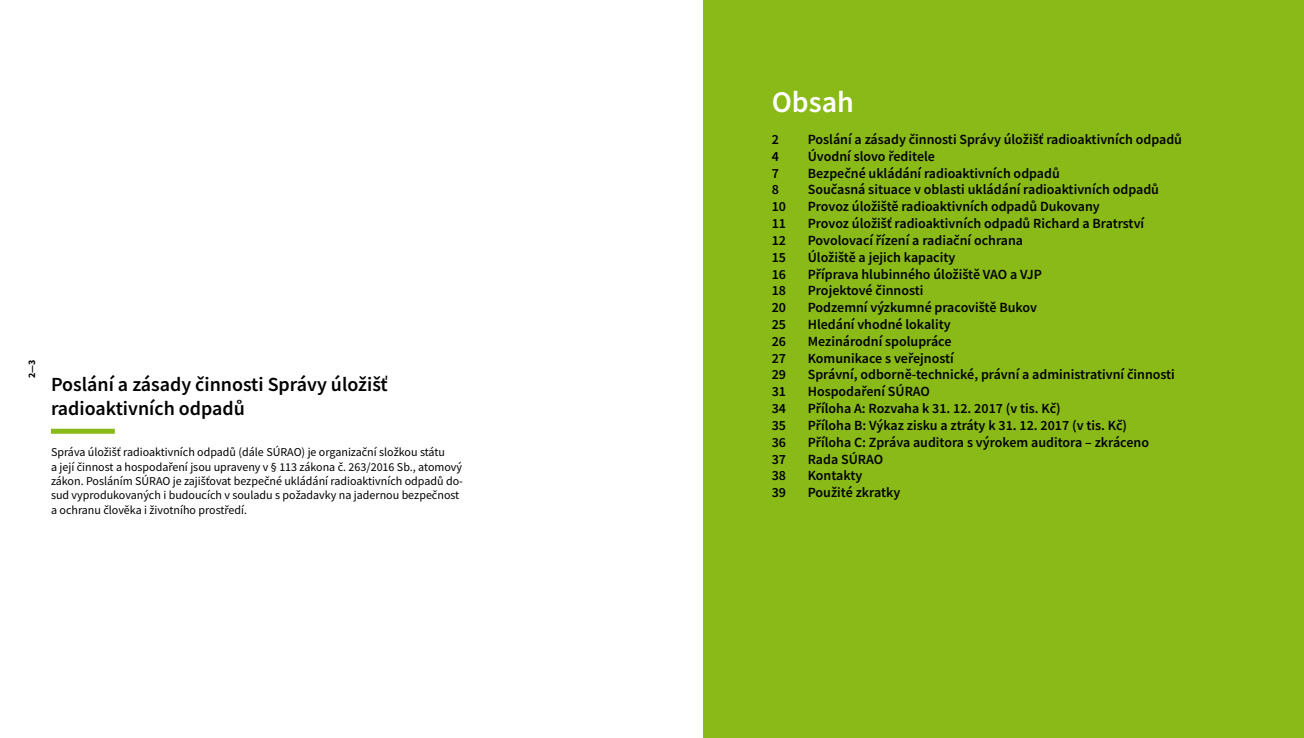
<style>
.page{position:relative;width:1304px;height:738px;background:#fff}
.page>*{position:absolute;margin:0;border:0;box-sizing:border-box;transform-origin:0 0}
.t1{font:600 30px "Source Sans Pro";color:#fff}
.t2{font:600 20px/24px "Source Sans Pro";color:#000}
.t3{font:600 14px "Source Sans Pro";color:#000}
.t4{font:12px/14.4px "Source Sans Pro";color:#000}
.t5{font:700 10px "Source Sans Pro";color:#000}
</style>
<div class="page">
<div style="left:51px;top:428px;width:64px;height:5px;background:#89ba17"></div>
<div style="left:703px;top:0;width:601px;height:737px;background:#89ba17"></div>
<p class="t5" style="left:25px;top:378px;width:20px;rotate:-90deg">2—3</p>
<h2 class="t2" style="left:51px;top:372px;width:338px">Poslání a zásady činnosti Správy úložišť radioaktivních odpadů</h2>
<p class="t4" style="left:51px;top:444px;width:413px">Správa úložišť radioaktivních odpadů (dále SÚRAO) je organizační složkou státu<br>a její činnost a hospodaření jsou upraveny v § 113 zákona č. 263/2016 Sb., atomový zákon. Posláním SÚRAO je zajišťovat bezpečné ukládání radioaktivních odpadů do&shy;sud vyprodukovaných i budoucích v souladu s požadavky na jadernou bezpečnost a ochranu člověka i životního prostředí.</p>
<h1 class="t1" style="left:772px;top:82px;width:84px">Obsah</h1>
<p class="t3" style="left:772px;top:130px;width:9px">2</p>
<p class="t3" style="left:808px;top:130px;width:376px">Poslání a zásady činnosti Správy úložišť radioaktivních odpadů</p>
<p class="t3" style="left:772px;top:147px;width:9px">4</p>
<p class="t3" style="left:808px;top:147px;width:129px">Úvodní slovo ředitele</p>
<p class="t3" style="left:772px;top:163px;width:9px">7</p>
<p class="t3" style="left:808px;top:163px;width:254px">Bezpečné ukládání radioaktivních odpadů</p>
<p class="t3" style="left:772px;top:180px;width:9px">8</p>
<p class="t3" style="left:808px;top:180px;width:353px">Současná situace v oblasti ukládání radioaktivních odpadů</p>
<p class="t3" style="left:772px;top:197px;width:16px">10</p>
<p class="t3" style="left:808px;top:197px;width:294px">Provoz úložiště radioaktivních odpadů Dukovany</p>
<p class="t3" style="left:772px;top:214px;width:16px">11</p>
<p class="t3" style="left:808px;top:214px;width:338px">Provoz úložišť radioaktivních odpadů Richard a Bratrství</p>
<p class="t3" style="left:772px;top:231px;width:16px">12</p>
<p class="t3" style="left:808px;top:231px;width:217px">Povolovací řízení a radiační ochrana</p>
<p class="t3" style="left:772px;top:247px;width:16px">15</p>
<p class="t3" style="left:808px;top:247px;width:149px">Úložiště a jejich kapacity</p>
<p class="t3" style="left:772px;top:264px;width:16px">16</p>
<p class="t3" style="left:808px;top:264px;width:236px">Příprava hlubinného úložiště VAO a VJP</p>
<p class="t3" style="left:772px;top:281px;width:16px">18</p>
<p class="t3" style="left:808px;top:281px;width:117px">Projektové činnosti</p>
<p class="t3" style="left:772px;top:298px;width:16px">20</p>
<p class="t3" style="left:808px;top:298px;width:231px">Podzemní výzkumné pracoviště Bukov</p>
<p class="t3" style="left:772px;top:315px;width:16px">25</p>
<p class="t3" style="left:808px;top:315px;width:144px">Hledání vhodné lokality</p>
<p class="t3" style="left:772px;top:331px;width:16px">26</p>
<p class="t3" style="left:808px;top:331px;width:145px">Mezinárodní spolupráce</p>
<p class="t3" style="left:772px;top:348px;width:16px">27</p>
<p class="t3" style="left:808px;top:348px;width:148px">Komunikace s veřejností</p>
<p class="t3" style="left:772px;top:365px;width:16px">29</p>
<p class="t3" style="left:808px;top:365px;width:369px">Správní, odborně-technické, právní a administrativní činnosti</p>
<p class="t3" style="left:772px;top:382px;width:16px">31</p>
<p class="t3" style="left:808px;top:382px;width:124px">Hospodaření SÚRAO</p>
<p class="t3" style="left:772px;top:399px;width:16px">34</p>
<p class="t3" style="left:808px;top:399px;width:255px">Příloha A: Rozvaha k 31. 12. 2017 (v tis. Kč)</p>
<p class="t3" style="left:772px;top:415px;width:16px">35</p>
<p class="t3" style="left:808px;top:415px;width:321px">Příloha B: Výkaz zisku a ztráty k 31. 12. 2017 (v tis. Kč)</p>
<p class="t3" style="left:772px;top:432px;width:16px">36</p>
<p class="t3" style="left:808px;top:432px;width:343px">Příloha C: Zpráva auditora s výrokem auditora – zkráceno</p>
<p class="t3" style="left:772px;top:449px;width:16px">37</p>
<p class="t3" style="left:808px;top:449px;width:77px">Rada SÚRAO</p>
<p class="t3" style="left:772px;top:466px;width:16px">38</p>
<p class="t3" style="left:808px;top:466px;width:56px">Kontakty</p>
<p class="t3" style="left:772px;top:483px;width:16px">39</p>
<p class="t3" style="left:808px;top:483px;width:94px">Použité zkratky</p>
</div>
